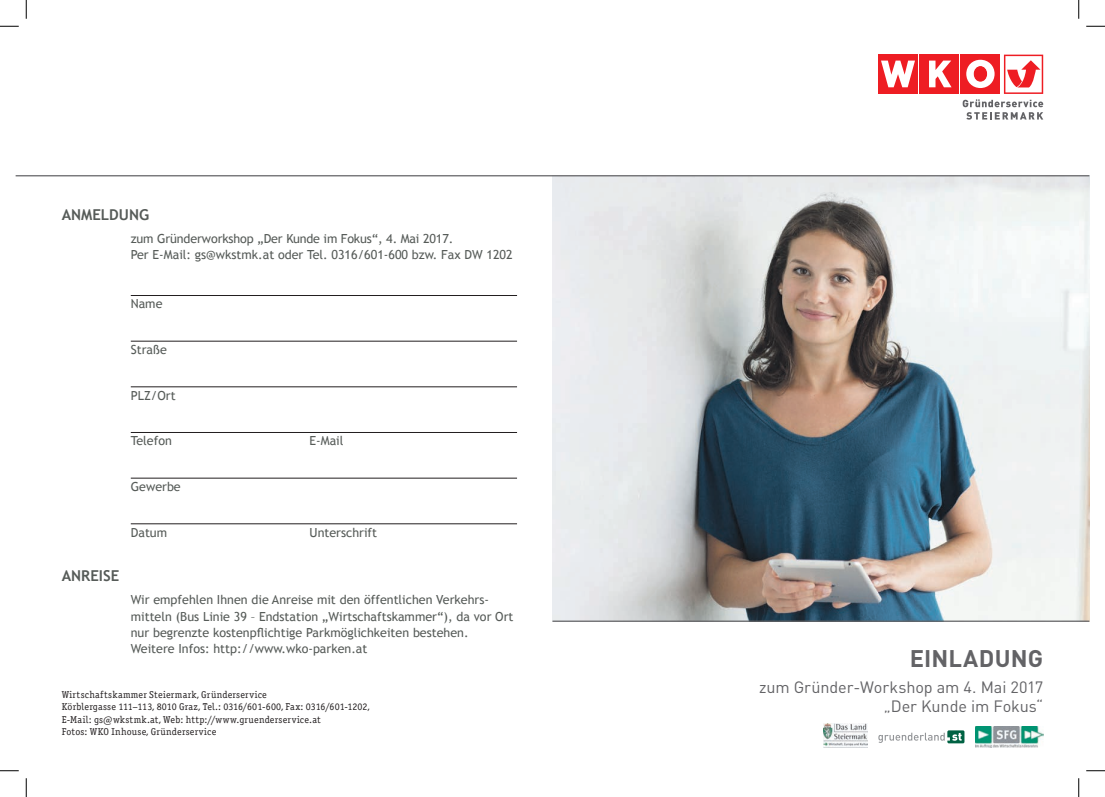
<style>
.page{position:relative;width:1105px;height:797px;background:#fff}
.page>*{position:absolute;margin:0;border:0;box-sizing:border-box;transform-origin:0 0}
.t1{font:700 23.75px "DINOT";letter-spacing:.005em;color:#636366}
.t2{font:16.25px/18.8px "DINOT";letter-spacing:-.005em;color:#636366;text-align:right}
.t3{font:700 15px "Trebuchet MS";color:#565b58}
.t4{font:12.5px/16.2px "Trebuchet MS";color:#565b58}
.t5{font:10px/12.5px "Officina Serif Book ITC";letter-spacing:.02em;color:#231f20}
</style>
<div class="page">
<div style="left:961px;top:55px;width:39px;height:39px;background:#ee1d23"></div>
<div style="left:919px;top:55px;width:40px;height:39px;background:#ee1d23"></div>
<svg style="left:929px;top:61px;width:22px;height:26px"></svg>
<div style="left:878px;top:55px;width:40px;height:39px;background:#ee1d23"></div>
<svg style="left:881px;top:61px;width:34px;height:26px"></svg>
<svg style="left:963px;top:55px;width:80px;height:65px"></svg>
<img style="left:552px;top:176px;width:537px;height:444px">
<hr style="left:16px;top:175px;width:1073px;height:1px;background:#636366">
<hr style="left:552px;top:620px;width:537px;height:2px;background:#636366">
<svg style="left:878px;top:730px;width:86px;height:13px"></svg>
<img style="left:824px;top:723px;width:43px;height:24px">
<img style="left:976px;top:726px;width:67px;height:21px">
<hr style="left:131px;top:295px;width:386px;height:1px;background:#231f20">
<hr style="left:131px;top:341px;width:386px;height:1px;background:#231f20">
<hr style="left:131px;top:386px;width:386px;height:1px;background:#231f20">
<hr style="left:131px;top:432px;width:386px;height:1px;background:#231f20">
<hr style="left:131px;top:478px;width:386px;height:1px;background:#231f20">
<hr style="left:131px;top:523px;width:386px;height:1px;background:#231f20">
<svg style="left:0;top:25px;width:19px;height:2px"></svg>
<svg style="left:1086px;top:25px;width:19px;height:2px"></svg>
<svg style="left:0;top:770px;width:19px;height:1px"></svg>
<svg style="left:1086px;top:770px;width:19px;height:1px"></svg>
<svg style="left:25px;top:0;width:2px;height:19px"></svg>
<svg style="left:25px;top:778px;width:2px;height:19px"></svg>
<svg style="left:1078px;top:0;width:1px;height:19px"></svg>
<svg style="left:1078px;top:778px;width:1px;height:19px"></svg>
<p class="t3" style="left:62px;top:205px;width:89px">ANMELDUNG</p>
<p class="t4" style="left:131px;top:230px;width:383px">zum Gründerworkshop „Der Kunde im Fokus“, 4. Mai 2017.<br>Per E-Mail: gs@wkstmk.at oder Tel. 0316/601-600 bzw. Fax DW 1202</p>
<p class="t4" style="left:131px;top:296px;width:33px">Name</p>
<p class="t4" style="left:131px;top:342px;width:38px">Straße</p>
<p class="t4" style="left:131px;top:387px;width:46px">PLZ/Ort</p>
<p class="t4" style="left:131px;top:433px;width:43px">Telefon</p>
<p class="t4" style="left:310px;top:433px;width:35px">E-Mail</p>
<p class="t4" style="left:131px;top:478px;width:52px">Gewerbe</p>
<p class="t4" style="left:131px;top:524px;width:38px">Datum</p>
<p class="t4" style="left:310px;top:524px;width:69px">Unterschrift</p>
<p class="t3" style="left:62px;top:566px;width:59px">ANREISE</p>
<p class="t4" style="left:131px;top:592px;width:384px">Wir empfehlen Ihnen die Anreise mit den öffentlichen Verkehrs&shy;mitteln (Bus Linie 39 – Endstation „Wirtschaftskammer“), da vor Ort nur begrenzte kostenpflichtige Parkmöglichkeiten bestehen.<br>Weitere Infos: http://www.wko-parken.at</p>
<p class="t5" style="left:62px;top:688px;width:309px">Wirtschaftskammer Steiermark, Gründerservice<br>Körblergasse 111–113, 8010 Graz, Tel.: 0316/601-600, Fax: 0316/601-1202, E-Mail: gs@wkstmk.at, Web: http://www.gruenderservice.at<br>Fotos: WKO Inhouse, Gründerservice</p>
<h1 class="t1" style="left:910px;top:642px;width:135px">EINLADUNG</h1>
<h2 class="t2" style="left:759px;top:677px;width:286px">zum Gründer-Workshop am 4. Mai 2017 „Der Kunde im Fokus“</h2>
</div>
